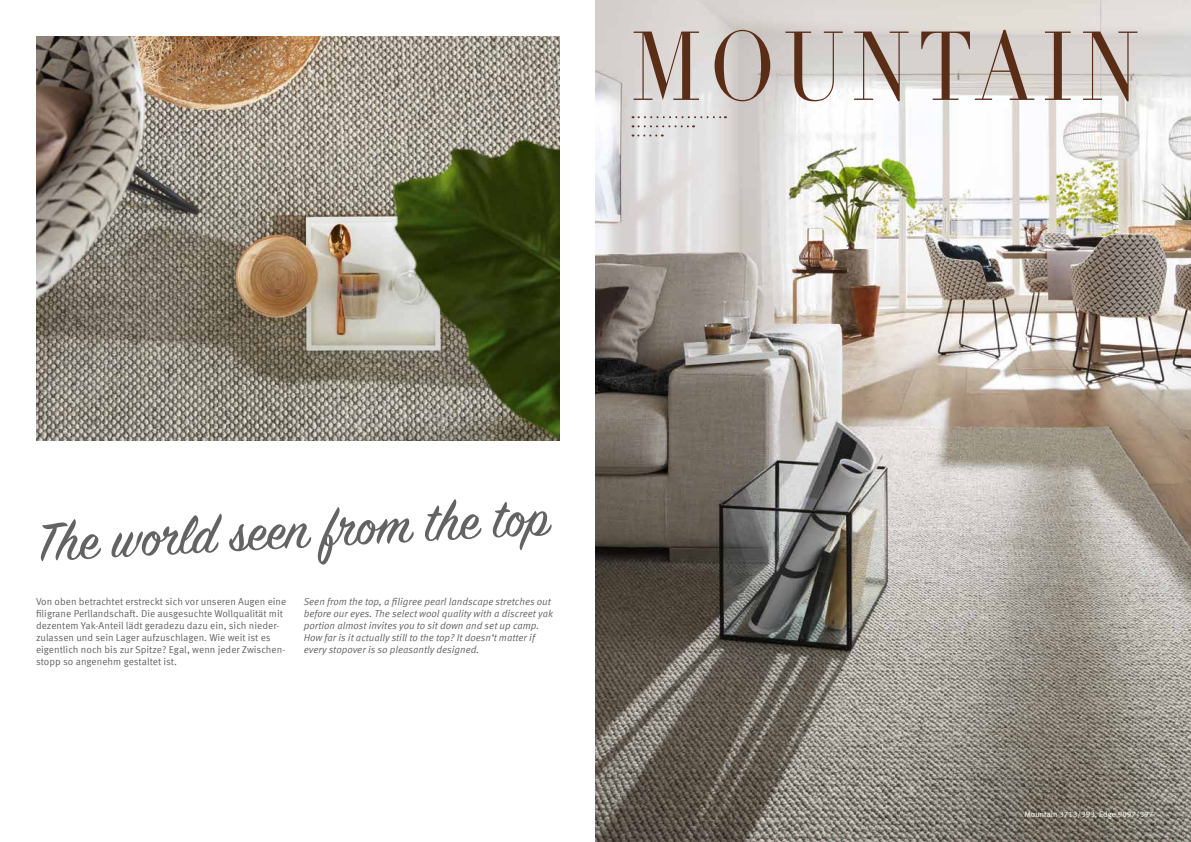
<style>
.page{position:relative;width:1191px;height:842px;background:#fff}
.page>*{position:absolute;margin:0;border:0;box-sizing:border-box;transform-origin:0 0}
.t1{font:96px "Didot";letter-spacing:.1em;color:#5a2d17;scale:.83 1}
.t2{font:60px "Sign Painter House Script";color:#646363}
.t3{font:10px/12px "Meta Offc Norm";color:#646363}
.t4{font:10px/12px "Meta Offc Norm Ita";color:#646363}
.t5{font:8px "Meta Offc Norm";color:#fff}
</style>
<div class="page">
<img style="left:595px;top:0;width:596px;height:842px">
<svg style="left:632px;top:116px;width:94px;height:2px"></svg>
<svg style="left:632px;top:125px;width:62px;height:2px"></svg>
<svg style="left:632px;top:135px;width:31px;height:2px"></svg>
<img style="left:36px;top:36px;width:523px;height:405px">
<h1 class="t1" style="left:631px;top:9px;width:613px">MOUNTAIN</h1>
<h2 class="t2" style="left:35px;top:506px;width:493px;rotate:-3deg">The wor ld seen fr om the top</h2>
<p class="t3" style="left:36px;top:596px;width:252px">Von oben betrachtet erstreckt sich vor unseren Augen eine filigrane Perllandschaft. Die ausgesuchte Wollqualität mit dezentem Yak-Anteil lädt geradezu dazu ein, sich nieder&shy;zulassen und sein Lager aufzuschlagen. Wie weit ist es eigentlich noch bis zur Spitze? Egal, wenn jeder Zwischen&shy;stopp so angenehm gestaltet ist.</p>
<p class="t4" style="left:304px;top:596px;width:250px">Seen from the top, a filigree pearl landscape stretches out before our eyes. The select wool quality with a discreet yak portion almost invites you to sit down and set up camp.<br>How far is it actually still to the top? It doesn‘t matter if every stopover is so pleasantly designed.</p>
<p class="t5" style="left:1024px;top:810px;width:130px">Mountain 3713/393, Edge 9097/397</p>
</div>
